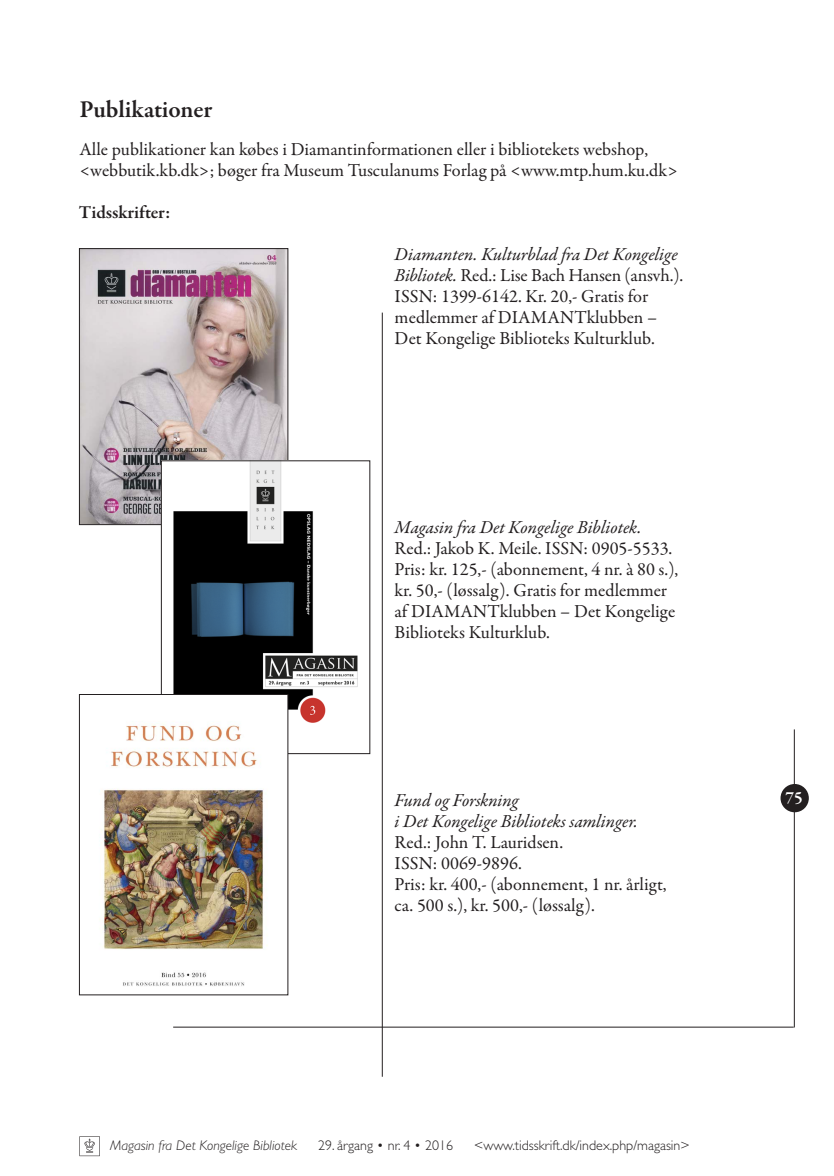
<style>
.page{position:relative;width:834px;height:1176px;background:#fff}
.page>*{position:absolute;margin:0;border:0;box-sizing:border-box;transform-origin:0 0}
.P06_Titel{font:600 24.5px "Garamond Premr Pro";letter-spacing:-.005em;color:#231f20}
.P02_Uden_indrykning{font:18.38px/21px "Garamond Premr Pro";color:#231f20}
.P02_Uden_indrykning-2{font:italic 18.38px/21px "Garamond Premr Pro";letter-spacing:-.005em;color:#231f20}
.P04_Mellemrubrik{font:600 18.38px "Garamond Premr Pro";letter-spacing:-.005em;color:#231f20}
.t1{font:600 17.5px "Garamond Premr Pro";color:#fff}
.t2{font:300 14px "Gill Sans Std";color:#231f20}
.t3{font:italic 300 14px "Gill Sans Std";color:#231f20}
.s1{font-style:italic}
.s2{font-style:normal}
</style>
<div class="page">
<hr style="left:173px;top:1027px;width:620px;height:1px;background:#231f20">
<hr style="left:793px;top:729px;width:1px;height:298px;background:#231f20">
<hr style="left:382px;top:313px;width:1px;height:763px;background:#231f20">
<div style="left:780px;top:784px;width:28px;height:28px;background:#231f20;border-radius:50%"></div>
<svg style="left:79px;top:1136px;width:21px;height:20px"></svg>
<img style="left:81px;top:250px;width:205px;height:273px">
<div style="left:79px;top:248px;width:209px;height:277px;border:1px solid #231f20"></div>
<img style="left:163px;top:462px;width:195px;height:290px">
<div style="left:161px;top:460px;width:209px;height:294px;border:1px solid #231f20"></div>
<img style="left:103px;top:696px;width:183px;height:290px">
<div style="left:79px;top:694px;width:209px;height:301px;border:1px solid #231f20"></div>
<p class="P06_Titel" style="left:79px;top:94px;width:134px">Publikationer</p>
<p class="P02_Uden_indrykning" style="left:79px;top:139px;width:600px">Alle publikationer kan købes i Diamantinformationen eller i bibliotekets webshop, &lt;webbutik.kb.dk&gt;; bøger fra Museum Tusculanums Forlag på &lt;www.mtp.hum.ku.dk&gt;</p>
<p class="P04_Mellemrubrik" style="left:79px;top:201px;width:93px">Tidsskrifter:</p>
<p class="P02_Uden_indrykning" style="left:394px;top:244px;width:290px"><span class="s1">Diamanten. Kulturblad fra Det Kongelige Bibliotek.</span> Red.: Lise Bach Hansen (ansvh.).<br>ISSN: 1399-6142. Kr. 20,- Gratis for medlemmer af DIAMANTklubben – Det Kongelige Biblioteks Kulturklub.</p>
<p class="P02_Uden_indrykning" style="left:394px;top:517px;width:279px"><span class="s1">Magasin fra Det Kongelige Bibliotek.<br></span>Red.: Jakob K. Meile. ISSN: 0905-5533.</p>
<p class="P02_Uden_indrykning" style="left:394px;top:559px;width:285px">Pris: kr. 125,- (abonnement, 4 nr. à 80 s.), kr. 50,- (løssalg). Gratis for medlemmer af DIAMANTklubben – Det Kongelige Biblioteks Kulturklub.</p>
<p class="P02_Uden_indrykning-2" style="left:394px;top:790px;width:245px">Fund og Forskning<br>i Det Kongelige Biblioteks samlinger.<br><span class="s2">Red.: John T. Lauridsen.<br>ISSN: 0069-9896.</span></p>
<p class="P02_Uden_indrykning" style="left:394px;top:874px;width:273px">Pris: kr. 400,- (abonnement, 1 nr. årligt, ca. 500 s.), kr. 500,- (løssalg).</p>
<p class="t3" style="left:110px;top:1138px;width:188px">Magasin fra Det Kongelige Bibliotek</p>
<p class="t2" style="left:318px;top:1138px;width:137px">29. årgang • nr. 4 • 2016</p>
<p class="t2" style="left:474px;top:1138px;width:217px">&lt;www.tidsskrift.dk/index.php/magasin&gt;</p>
<p class="t1" style="left:785px;top:787px;width:19px">75</p>
</div>
